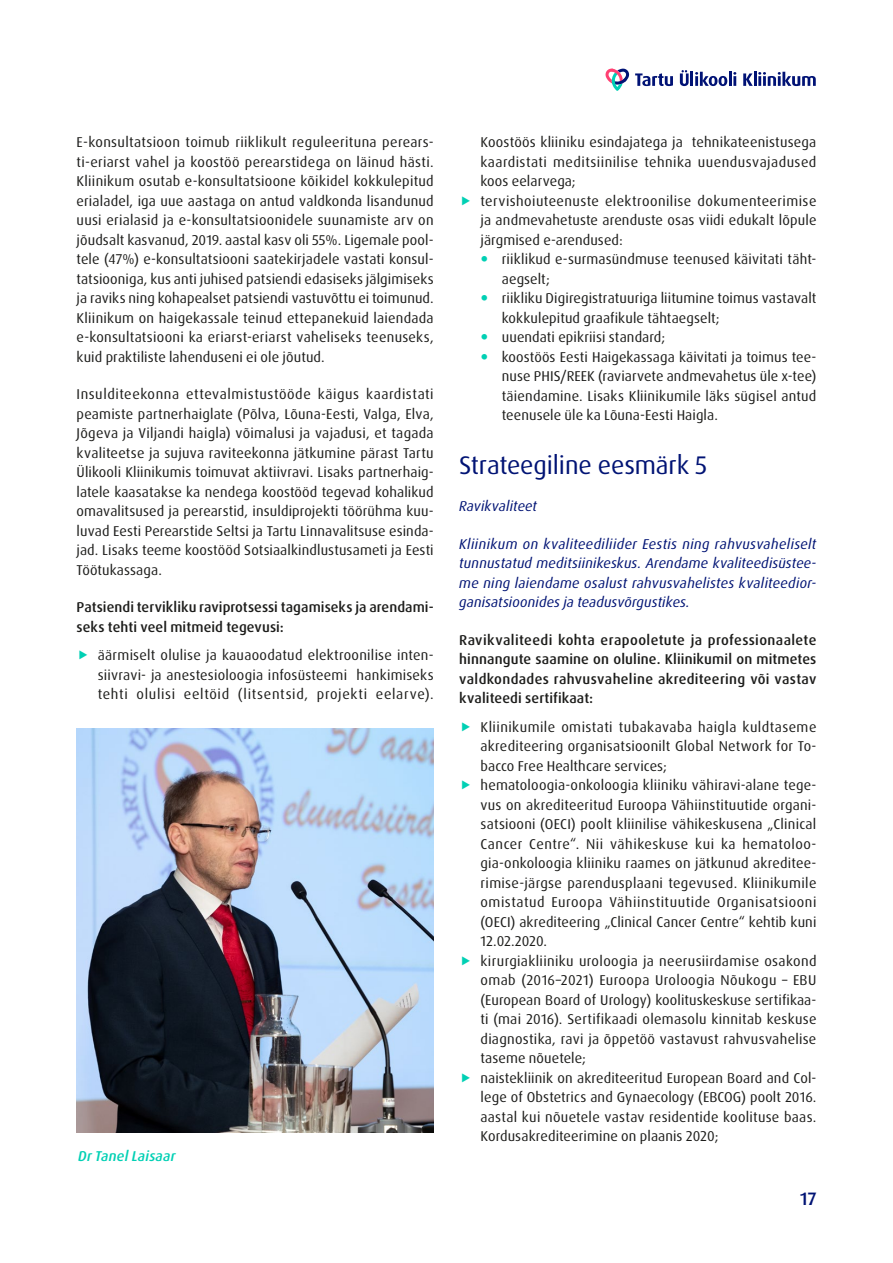
<style>
.page{position:relative;width:893px;height:1263px;background:#fff}
.page>*{position:absolute;margin:0;border:0;box-sizing:border-box;transform-origin:0 0}
.t1{font:25.5px "Dax Pro";letter-spacing:-.005em;color:#001374}
.t2{font:500 18px "Dax Pro";color:#001374}
.t3{font:14.25px/19.5px "Dax Pro";letter-spacing:.015em;color:#1d1d1b}
.t4{font:500 14.25px/19.5px "Dax Pro";letter-spacing:.005em;color:#1d1d1b}
.t5{font:italic 14.25px/19.5px "Dax Pro";letter-spacing:.005em;color:#001374;text-align:justify}
.t6{font:italic 500 14.25px "Dax Pro";letter-spacing:.01em;color:#00d0b4}
</style>
<div class="page">
<svg style="left:635px;top:73px;width:38px;height:13px"></svg>
<svg style="left:680px;top:70px;width:47px;height:16px"></svg>
<hr style="left:729px;top:72px;width:3px;height:14px;background:#001275">
<svg style="left:733px;top:72px;width:3px;height:14px"></svg>
<svg style="left:743px;top:72px;width:73px;height:14px"></svg>
<svg style="left:605px;top:69px;width:24px;height:22px"></svg>
<img style="left:77px;top:728px;width:357px;height:405px">
<p class="t3" style="left:77px;top:133px;width:359px;text-align:justify">E-konsultatsioon toimub riiklikult reguleerituna perears&shy;ti-eriarst vahel ja koostöö perearstidega on läinud hästi.<br>Kliinikum osutab e-konsultatsioone kõikidel kokkulepitud erialadel, iga uue aastaga on antud valdkonda lisandunud uusi erialasid ja e-konsultatsioonidele suunamiste arv on jõudsalt kasvanud, 2019. aastal kasv oli 55%. Ligemale pool&shy;tele (47%) e-konsultatsiooni saatekirjadele vastati konsul&shy;tatsiooniga, kus anti juhised patsiendi edasiseks jälgimiseks ja raviks ning kohapealset patsiendi vastuvõttu ei toimunud.<br>Kliinikum on haigekassale teinud ettepanekuid laiendada e-konsultatsiooni ka eriarst-eriarst vaheliseks teenuseks, kuid praktiliste lahenduseni ei ole jõutud.</p>
<p class="t3" style="left:77px;top:385px;width:359px;text-align:justify">Insulditeekonna ettevalmistustööde käigus kaardistati peamiste partnerhaiglate (Põlva, Lõuna-Eesti, Valga, Elva, Jõgeva ja Viljandi haigla) võimalusi ja vajadusi, et tagada kvaliteetse ja sujuva raviteekonna jätkumine pärast Tartu Ülikooli Kliinikumis toimuvat aktiivravi. Lisaks partnerhaig&shy;latele kaasatakse ka nendega koostööd tegevad kohalikud omavalitsused ja perearstid, insuldiprojekti töörühma kuu&shy;luvad Eesti Perearstide Seltsi ja Tartu Linnavalitsuse esinda&shy;jad. Lisaks teeme koostööd Sotsiaalkindlustusameti ja Eesti Töötukassaga.</p>
<p class="t4" style="left:77px;top:598px;width:359px">Patsiendi tervikliku raviprotsessi tagamiseks ja arendami&shy;seks tehti veel mitmeid tegevusi:</p>
<p class="t3" style="left:98px;top:646px;width:337px">äärmiselt olulise ja kauaoodatud elektroonilise inten&shy;siivravi- ja anestesioloogia infosüsteemi hankimiseks tehti olulisi eeltöid (litsentsid, projekti eelarve).</p>
<p class="t6" style="left:78px;top:1147px;width:99px">Dr Tanel Laisaar</p>
<p class="t3" style="left:480px;top:132px;width:337px">Koostöös kliiniku esindajatega ja tehnikateenistusega kaardistati meditsiinilise tehnika uuendusvajadused koos eelarvega;<br>tervishoiuteenuste elektroonilise dokumenteerimise ja andmevahetuste arenduste osas viidi edukalt lõpule järgmised e-arendused:</p>
<p class="t3" style="left:502px;top:249px;width:316px">riiklikud e-surmasündmuse teenused käivitati täht&shy;aegselt;<br>riikliku Digiregistratuuriga liitumine toimus vastavalt kokkulepitud graafikule tähtaegselt;<br>uuendati epikriisi standard;<br>koostöös Eesti Haigekassaga käivitati ja toimus tee&shy;nuse PHIS/REEK (raviarvete andmevahetus üle x-tee) täiendamine. Lisaks Kliinikumile läks sügisel antud teenusele üle ka Lõuna-Eesti Haigla.</p>
<h1 class="t1" style="left:459px;top:448px;width:250px">Strateegiline eesmärk 5</h1>
<p class="t5" style="left:459px;top:497px;width:79px">Ravikvaliteet</p>
<p class="t5" style="left:459px;top:534px;width:359px">Kliinikum on kvaliteediliider Eestis ning rahvusvaheliselt tunnustatud meditsiinikeskus. Arendame kvaliteedisüstee&shy;me ning laiendame osalust rahvusvahelistes kvaliteedior&shy;ganisatsioonides ja teadusvõrgustikes.</p>
<p class="t4" style="left:459px;top:630px;width:359px;text-align:justify">Ravikvaliteedi kohta erapooletute ja professionaalete hinnangute saamine on oluline. Kliinikumil on mitmetes valdkondades rahvusvaheline akrediteering või vastav kvaliteedi sertifikaat:</p>
<p class="t3" style="left:480px;top:717px;width:337px">Kliinikumile omistati tubakavaba haigla kuldtaseme akrediteering organisatsioonilt Global Network for To&shy;bacco Free Healthcare services; hematoloogia-onkoloogia kliiniku vähiravi-alane tege&shy;vus on akrediteeritud Euroopa Vähiinstituutide organi&shy;satsiooni (OECI) poolt kliinilise vähikeskusena „Clinical Cancer Centre“. Nii vähikeskuse kui ka hematoloo&shy;gia-onkoloogia kliiniku raames on jätkunud akreditee&shy;rimise-järgse parendusplaani tegevused. Kliinikumile omistatud Euroopa Vähiinstituutide Organisatsiooni (OECI) akrediteering „Clinical Cancer Centre“ kehtib kuni 12.02.2020.<br>kirurgiakliiniku uroloogia ja neerusiirdamise osakond omab (2016–2021) Euroopa Uroloogia Nõukogu – EBU (European Board of Urology) koolituskeskuse sertifikaa&shy;ti (mai 2016). Sertifikaadi olemasolu kinnitab keskuse diagnostika, ravi ja õppetöö vastavust rahvusvahelise taseme nõuetele;<br>naistekliinik on akrediteeritud European Board and Col&shy;lege of Obstetrics and Gynaecology (EBCOG) poolt 2016. aastal kui nõuetele vastav residentide koolituse baas.<br>Kordusakrediteerimine on plaanis 2020;</p>
<p class="t2" style="left:800px;top:1187px;width:18px">17</p>
</div>
